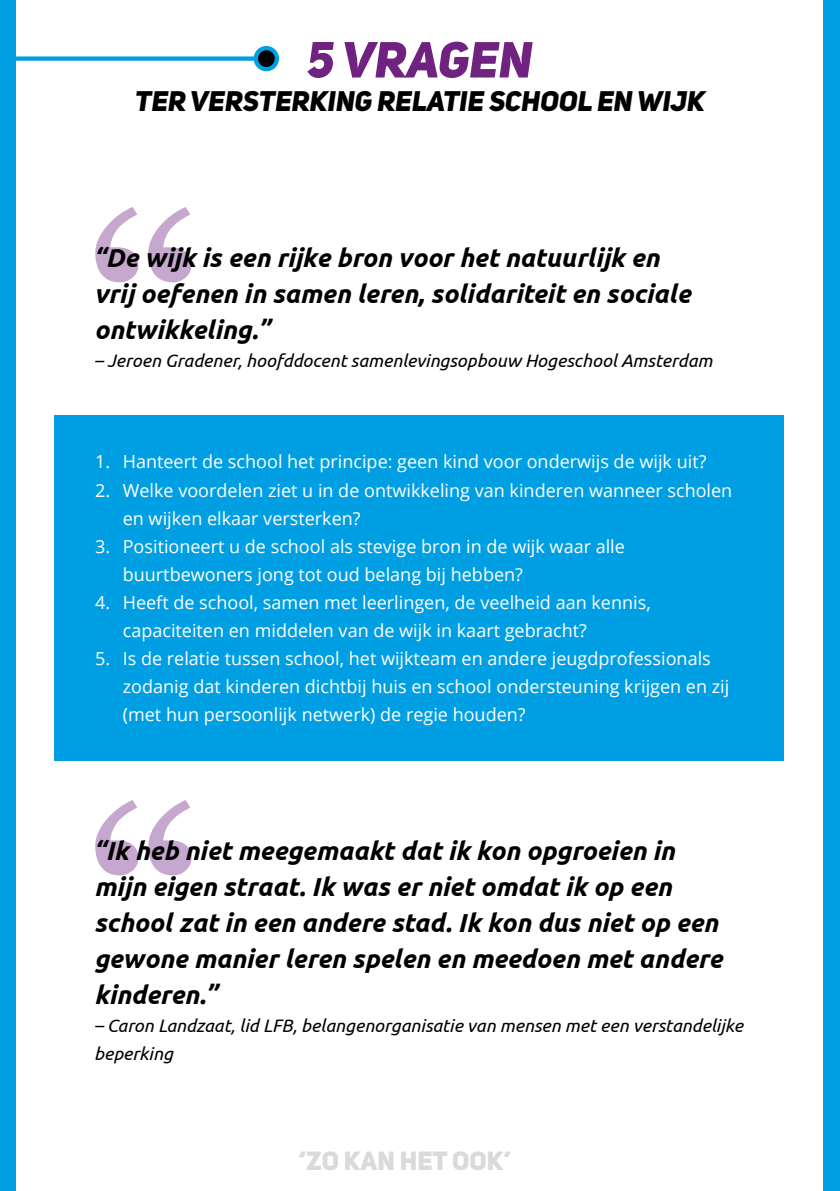
<style>
.page{position:relative;width:840px;height:1191px;background:#fff}
.page>*{position:absolute;margin:0;border:0;box-sizing:border-box;transform-origin:0 0}
.t1{font:50px "Uni Sans Heavy Italic CAPS";color:#702281}
.t2{font:28px "Uni Sans Heavy Italic CAPS";color:#000}
.t3{font:italic 700 26px/36px "Ubuntu";color:#000}
.t4{font:26px "Uni Sans Heavy CAPS";color:#dadada}
.t5{font:18px/28px "Open Sans";color:#fff}
.t6{font:italic 18px/28px "Ubuntu";color:#000}
</style>
<div class="page">
<div style="left:0;top:0;width:15px;height:1191px;background:#009fe3"></div>
<div style="left:823px;top:0;width:16px;height:1191px;background:#009fe3"></div>
<div style="left:54px;top:415px;width:730px;height:345px;background:#009fe3"></div>
<svg style="left:95px;top:800px;width:96px;height:75px"></svg>
<svg style="left:95px;top:207px;width:96px;height:75px"></svg>
<div style="left:0;top:56px;width:266px;height:5px;background:#009fe3"></div>
<svg style="left:256px;top:48px;width:21px;height:21px"></svg>
<div style="left:253px;top:46px;width:26px;height:25px;border:4px solid #009fe3;border-radius:50%"></div>
<h1 class="t1" style="left:307px;top:29px;width:227px">5 VRAGEN</h1>
<h2 class="t2" style="left:135px;top:84px;width:571px">TER VERSTERKING RELATIE SCHOOL EN WIJK</h2>
<h3 class="t3" style="left:94px;top:240px;width:597px">“De wijk is een rijke bron voor het natuurlijk en vrij oefenen in samen leren, solidariteit en sociale ontwikkeling.”</h3>
<p class="t6" style="left:94px;top:346px;width:619px">– Jeroen Gradener, hoofddocent samenlevingsopbouw Hogeschool Amsterdam</p>
<p class="t5" style="left:95px;top:447px;width:612px">1. Hanteert de school het principe: geen kind voor onderwijs de wijk uit?</p>
<p class="t5" style="left:123px;top:475px;width:610px;text-indent:-27px">2. Welke voordelen ziet u in de ontwikkeling van kinderen wanneer scholen en wijken elkaar versterken?</p>
<p class="t5" style="left:123px;top:531px;width:503px;text-indent:-27px">3. Positioneert u de school als stevige bron in de wijk waar alle buurtbewoners jong tot oud belang bij hebben?</p>
<p class="t5" style="left:123px;top:587px;width:529px;text-indent:-27px">4. Heeft de school, samen met leerlingen, de veelheid aan kennis, capaciteiten en middelen van de wijk in kaart gebracht?</p>
<p class="t5" style="left:123px;top:643px;width:607px;text-indent:-27px">5. Is de relatie tussen school, het wijkteam en andere jeugdprofessionals zodanig dat kinderen dichtbij huis en school ondersteuning krijgen en zij (met hun persoonlijk netwerk) de regie houden?</p>
<h3 class="t3" style="left:94px;top:832px;width:629px">“Ik heb niet meegemaakt dat ik kon opgroeien in mijn eigen straat. Ik was er niet omdat ik op een school zat in een andere stad. Ik kon dus niet op een gewone manier leren spelen en meedoen met andere kinderen.”</h3>
<p class="t6" style="left:94px;top:1011px;width:650px">– Caron Landzaat, lid LFB, belangenorganisatie van mensen met een verstandelijke beperking</p>
<h3 class="t4" style="left:298px;top:1144px;width:214px">‘ZO KAN HET OOK’</h3>
</div>
